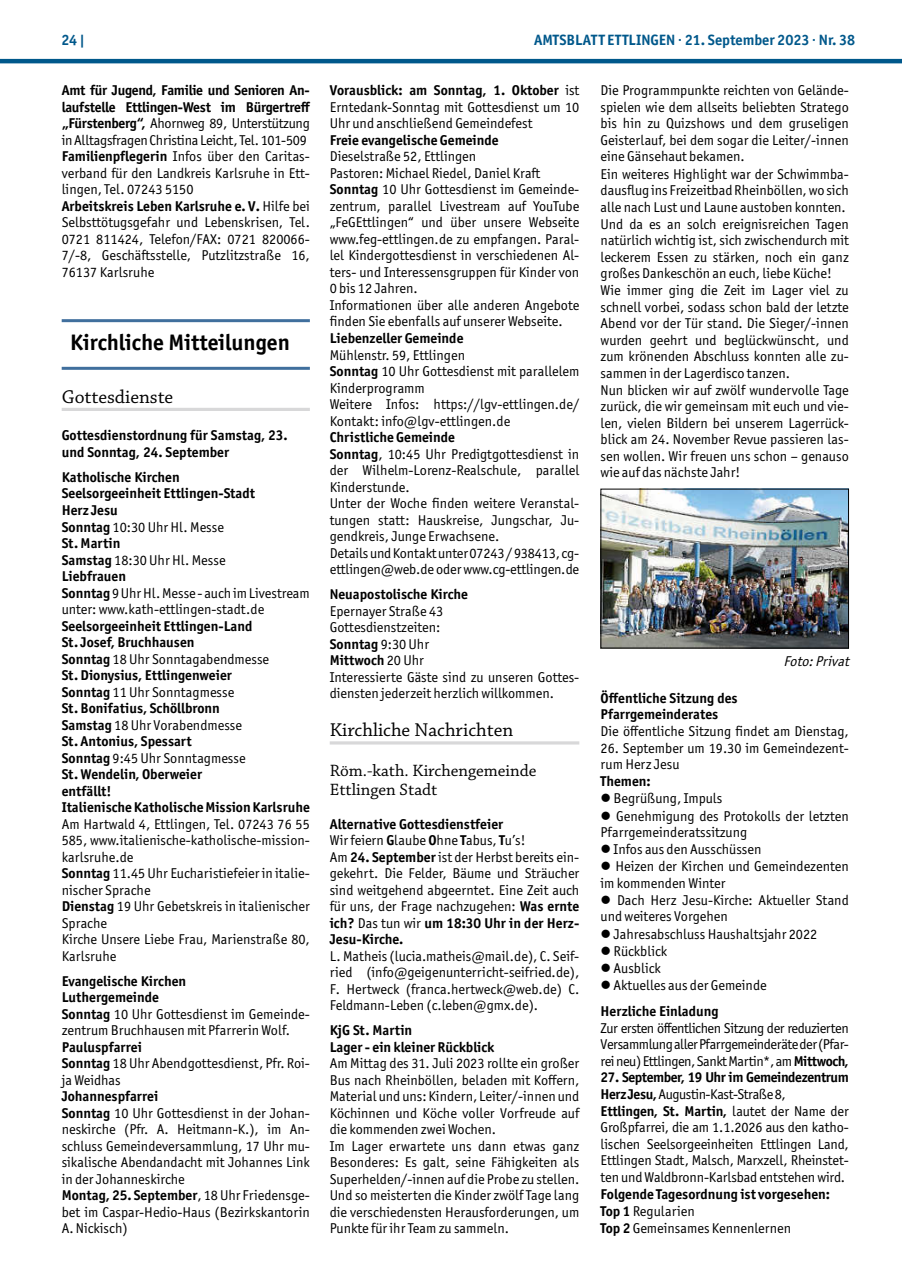
<style>
.page{position:relative;width:902px;height:1280px;background:#fff}
.page>*{position:absolute;margin:0;border:0;box-sizing:border-box;transform-origin:0 0}
.t1{font:700 22.5px "Officina Sans ITC Pro";color:#000}
.t2{font:19.5px "Chaparral Pro";color:#000}
.t3{font:17.25px/18.8px "Chaparral Pro";color:#000}
.t4{font:700 15px "Officina Sans ITC Pro";color:#00588b}
.t5{font:14.25px/16.5px "Officina Sans ITC Pro";color:#000}
.t6{font:700 14.25px/16.5px "Officina Sans ITC Pro";color:#000}
.t7{font:italic 14.25px "Officina Sans ITC Pro";color:#000}
.s1{font-weight:700}
.s2{font-weight:400}
</style>
<div class="page">
<hr style="left:0;top:59px;width:901px;height:4px;background:#00588b">
<hr style="left:62px;top:319px;width:248px;height:3px;background:#406f9d">
<hr style="left:62px;top:367px;width:248px;height:3px;background:#406f9d">
<hr style="left:62px;top:408px;width:248px;height:3px;background:#d8d8d9">
<hr style="left:330px;top:741px;width:249px;height:3px;background:#d8d8d9">
<img style="left:602px;top:491px;width:244px;height:155px">
<div style="left:600px;top:489px;width:248px;height:159px;border:1px solid #000"></div>
<p class="t4" style="left:62px;top:31px;width:25px">24 |</p>
<p class="t4" style="left:534px;top:31px;width:322px">AMTSBLATT ETTLINGEN · 21. September 2023 · Nr. 38</p>
<p class="t5" style="left:62px;top:82px;width:250px"><span class="s1">Amt für Jugend, Familie und Senioren An&shy;laufstelle Ettlingen-West im Bürgertreff „Fürstenberg“,</span> Ahornweg 89, Unterstützung in Alltagsfragen Christina Leicht, Tel. 101-509<br><span class="s1">Familienpflegerin</span> Infos über den Caritas&shy;verband für den Landkreis Karlsruhe in Ett&shy;lingen, Tel. 07243 5150<br><span class="s1">Arbeitskreis Leben Karlsruhe e. V.</span> Hilfe bei Selbsttötugsgefahr und Lebenskrisen, Tel.<br>0721 811424, Telefon/FAX: 0721 820066- 7/-8, Geschäftsstelle, Putzlitzstraße 16, 76137 Karlsruhe</p>
<p class="t5" style="left:330px;top:82px;width:251px;text-align:justify"><span class="s1">Vorausblick: am Sonntag, 1. Oktober</span> ist Erntedank-Sonntag mit Gottesdienst um 10<br>Uhr und anschließend Gemeindefest</p>
<p class="t6" style="left:330px;top:132px;width:170px">Freie evangelische Gemeinde</p>
<p class="t5" style="left:330px;top:148px;width:251px">Dieselstraße 52, Ettlingen<br>Pastoren: Michael Riedel, Daniel Kraft <span class="s1">Sonntag</span> 10 Uhr Gottesdienst im Gemeinde&shy;zentrum, parallel Livestream auf YouTube „FeGEttlingen“ und über unsere Webseite www.feg-ettlingen.de zu empfangen. Paral&shy;lel Kindergottesdienst in verschiedenen Al&shy;ters- und Interessensgruppen für Kinder von 0 bis 12 Jahren.<br>Informationen über alle anderen Angebote finden Sie ebenfalls auf unserer Webseite.</p>
<p class="t6" style="left:330px;top:330px;width:135px">Liebenzeller Gemeinde</p>
<p class="t5" style="left:330px;top:346px;width:251px">Mühlenstr. 59, Ettlingen<br><span class="s1">Sonntag</span> 10 Uhr Gottesdienst mit parallelem Kinderprogramm<br>Weitere Infos: https://lgv-ettlingen.de/ Kontakt: info@lgv-ettlingen.de</p>
<p class="t5" style="left:330px;top:429px;width:251px"><span class="s1">Christliche Gemeinde<br>Sonntag</span>, 10:45 Uhr Predigtgottesdienst in der Wilhelm-Lorenz-Realschule, parallel Kinderstunde.<br>Unter der Woche finden weitere Veranstal&shy;tungen statt: Hauskreise, Jungschar, Ju&shy;gendkreis, Junge Erwachsene.<br>Details und Kontakt unter 07243 / 938413, cg&shy;ettlingen@web.de oder www.cg-ettlingen.de</p>
<p class="t6" style="left:330px;top:586px;width:140px">Neuapostolische Kirche</p>
<p class="t5" style="left:330px;top:602px;width:251px">Epernayer Straße 43<br>Gottesdienstzeiten:<br><span class="s1">Sonntag</span> 9:30 Uhr<br><span class="s1">Mittwoch</span> 20 Uhr<br>Interessierte Gäste sind zu unseren Gottes&shy;diensten jederzeit herzlich willkommen.</p>
<h2 class="t2" style="left:330px;top:719px;width:185px">Kirchliche Nachrichten</h2>
<p class="t3" style="left:330px;top:762px;width:208px">Röm.-kath. Kirchengemeinde<br>Ettlingen Stadt</p>
<p class="t5" style="left:330px;top:815px;width:251px"><span class="s1">Alternative Gottesdienstfeier<br></span>Wir feiern <span class="s1">G</span>laube <span class="s1">O</span>hne <span class="s1">T</span>abus, <span class="s1">T</span>u’s!<br>Am <span class="s1">24. September</span> ist der Herbst bereits ein&shy;gekehrt. Die Felder, Bäume und Sträucher sind weitgehend abgeerntet. Eine Zeit auch für uns, der Frage nachzugehen: <span class="s1">Was ernte ich?</span> Das tun wir <span class="s1">um 18:30 Uhr in der Herz-Jesu-Kirche.</span></p>
<p class="t5" style="left:330px;top:947px;width:251px;text-align:justify">L. Matheis (lucia.matheis@mail.de), C. Seif&shy;ried (info@geigenunterricht-seifried.de), F. Hertweck (franca.hertweck@web.de) C.<br>Feldmann-Leben (c.leben@gmx.de).</p>
<p class="t6" style="left:330px;top:1022px;width:166px">KjG St. Martin<br>Lager - ein kleiner Rückblick</p>
<p class="t5" style="left:330px;top:1055px;width:251px">Am Mittag des 31. Juli 2023 rollte ein großer Bus nach Rheinböllen, beladen mit Koffern, Material und uns: Kindern, Leiter/-innen und Köchinnen und Köche voller Vorfreude auf die kommenden zwei Wochen.<br>Im Lager erwartete uns dann etwas ganz Besonderes: Es galt, seine Fähigkeiten als Superhelden/-innen auf die Probe zu stellen.<br>Und so meisterten die Kinder zwölf Tage lang die verschiedensten Herausforderungen, um Punkte für ihr Team zu sammeln.</p>
<p class="t5" style="left:600px;top:82px;width:250px">Die Programmpunkte reichten von Gelände&shy;spielen wie dem allseits beliebten Stratego bis hin zu Quizshows und dem gruseligen Geisterlauf, bei dem sogar die Leiter/-innen eine Gänsehaut bekamen.<br>Ein weiteres Highlight war der Schwimmba&shy;dausflug ins Freizeitbad Rheinböllen, wo sich alle nach Lust und Laune austoben konnten.<br>Und da es an solch ereignisreichen Tagen natürlich wichtig ist, sich zwischendurch mit leckerem Essen zu stärken, noch ein ganz großes Dankeschön an euch, liebe Küche!<br>Wie immer ging die Zeit im Lager viel zu schnell vorbei, sodass schon bald der letzte Abend vor der Tür stand. Die Sieger/-innen wurden geehrt und beglückwünscht, und zum krönenden Abschluss konnten alle zu&shy;sammen in der Lagerdisco tanzen.<br>Nun blicken wir auf zwölf wundervolle Tage zurück, die wir gemeinsam mit euch und vie&shy;len, vielen Bildern bei unserem Lagerrück&shy;blick am 24. November Revue passieren las&shy;sen wollen. Wir freuen uns schon – genauso wie auf das nächste Jahr!</p>
<h1 class="t1" style="left:70px;top:328px;width:221px">Kirchliche Mitteilungen</h1>
<h2 class="t2" style="left:62px;top:386px;width:113px">Gottesdienste</h2>
<p class="t6" style="left:62px;top:427px;width:227px">Gottesdienstordnung für Samstag, 23. und Sonntag, 24. September</p>
<p class="t6" style="left:62px;top:469px;width:250px">Katholische Kirchen<br>Seelsorgeeinheit Ettlingen-Stadt<br>Herz Jesu<br>Sonntag <span class="s2">10:30 Uhr Hl. Messe<br></span>St. Martin<br>Samstag <span class="s2">18:30 Uhr Hl. Messe<br></span>Liebfrauen<br>Sonntag <span class="s2">9 Uhr Hl. Messe - auch im Livestream unter: www.kath-ettlingen-stadt.de</span></p>
<p class="t6" style="left:62px;top:617px;width:250px">Seelsorgeeinheit Ettlingen-Land<br>St. Josef, Bruchhausen<br>Sonntag <span class="s2">18 Uhr Sonntagabendmesse<br></span>St. Dionysius, Ettlingenweier<br>Sonntag <span class="s2">11 Uhr Sonntagmesse<br></span>St. Bonifatius, Schöllbronn<br>Samstag <span class="s2">18 Uhr Vorabendmesse<br></span>St. Antonius, Spessart<br>Sonntag <span class="s2">9:45 Uhr Sonntagmesse<br></span>St. Wendelin, Oberweier<br>entfällt!<br>Italienische Katholische Mission Karlsruhe</p>
<p class="t5" style="left:62px;top:815px;width:250px">Am Hartwald 4, Ettlingen, Tel. 07243 76 55<br>585, www.italienische-katholische-mission&shy;karlsruhe.de<br><span class="s1">Sonntag</span> 11.45 Uhr Eucharistiefeier in italie&shy;nischer Sprache<br><span class="s1">Dienstag</span> 19 Uhr Gebetskreis in italienischer<br>Sprache<br>Kirche Unsere Liebe Frau, Marienstraße 80,<br>Karlsruhe</p>
<p class="t5" style="left:62px;top:972px;width:250px"><span class="s1">Evangelische Kirchen<br>Luthergemeinde<br>Sonntag</span> 10 Uhr Gottesdienst im Gemeinde&shy;zentrum Bruchhausen mit Pfarrerin Wolf.</p>
<p class="t5" style="left:62px;top:1038px;width:250px"><span class="s1">Pauluspfarrei<br>Sonntag</span> 18 Uhr Abendgottesdienst, Pfr. Roi&shy;ja Weidhas</p>
<p class="t5" style="left:62px;top:1088px;width:250px"><span class="s1">Johannespfarrei<br>Sonntag</span> 10 Uhr Gottesdienst in der Johan&shy;neskirche (Pfr. A. Heitmann-K.), im An&shy;schluss Gemeindeversammlung, 17 Uhr mu&shy;sikalische Abendandacht mit Johannes Link in der Johanneskirche<br><span class="s1">Montag, 25. September</span>, 18 Uhr Friedensge&shy;bet im Caspar-Hedio-Haus (Bezirkskantorin A. Nickisch)</p>
<p class="t7" style="left:783px;top:653px;width:71px">Foto:Privat</p>
<p class="t6" style="left:600px;top:689px;width:138px">Öffentliche Sitzung des<br>Pfarrgemeinderates</p>
<p class="t5" style="left:600px;top:723px;width:250px">Die öffentliche Sitzung findet am Dienstag,</p>
<p class="t5" style="left:600px;top:739px;width:250px">26. September um 19.30 im Gemeindezent&shy;rum Herz Jesu</p>
<p class="t6" style="left:600px;top:773px;width:52px">Themen:</p>
<p class="t5" style="left:600px;top:790px;width:123px">● Begrüßung, Impuls</p>
<p class="t5" style="left:600px;top:807px;width:250px">● Genehmigung des Protokolls der letzten<br>Pfarrgemeinderatssitzung</p>
<p class="t5" style="left:600px;top:841px;width:162px">● Infos aus den Ausschüssen</p>
<p class="t5" style="left:600px;top:858px;width:250px">● Heizen der Kirchen und Gemeindezenten im kommenden Winter</p>
<p class="t5" style="left:600px;top:892px;width:250px">● Dach Herz Jesu-Kirche: Aktueller Stand und weiteres Vorgehen</p>
<p class="t5" style="left:600px;top:925px;width:218px">● Jahresabschluss Haushaltsjahr 2022</p>
<p class="t5" style="left:600px;top:942px;width:68px">● Rückblick</p>
<p class="t5" style="left:600px;top:960px;width:62px">● Ausblick</p>
<p class="t5" style="left:600px;top:972px;width:168px;line-height:25.7px">● Aktuelles aus der Gemeinde<br><span class="s1">Herzliche Einladung</span></p>
<p class="t5" style="left:600px;top:1019px;width:250px;text-align:justify">Zur ersten öffentlichen Sitzung der reduzierten Versammlung aller Pfarrgemeinderäte der (Pfar&shy;rei neu) Ettlingen, Sankt Martin*, am <span class="s1">Mittwoch,</span></p>
<p class="t5" style="left:600px;top:1069px;width:250px"><span class="s1">27. September, 19 Uhr im Gemeindezentrum Herz Jesu,</span> Augustin-Kast-Straße 8,<br><span class="s1">Ettlingen, St. Martin,</span> lautet der Name der Großpfarrei, die am 1.1.2026 aus den katho&shy;lischen Seelsorgeeinheiten Ettlingen Land, Ettlingen Stadt, Malsch, Marxzell, Rheinstet&shy;ten und Waldbronn-Karlsbad entstehen wird.</p>
<p class="t6" style="left:600px;top:1185px;width:231px;line-height:17.1px">Folgende Tagesordnung ist vorgesehen:<br>Top 1 <span class="s2">Regularien<br></span>Top 2 <span class="s2">Gemeinsames Kennenlernen</span></p>
</div>
